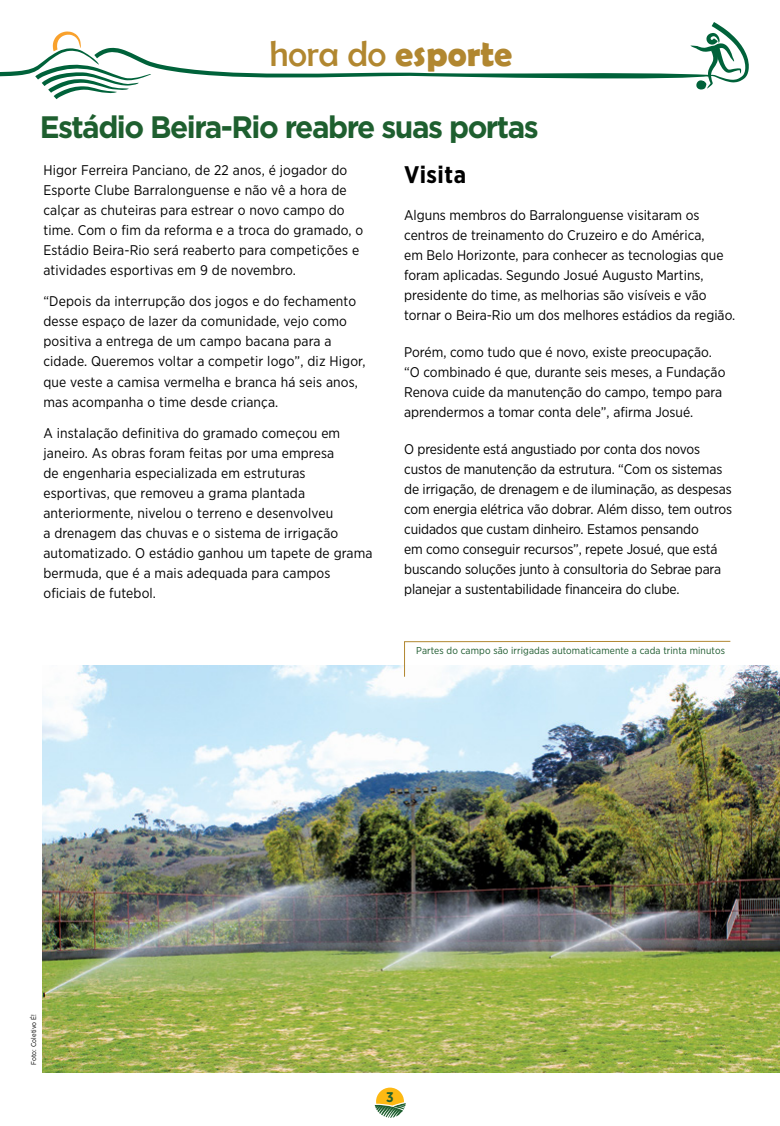
<style>
.page{position:relative;width:780px;height:1126px;background:#fff}
.page>*{position:absolute;margin:0;border:0;box-sizing:border-box;transform-origin:0 0}
.t1{font:700 36px "Berlin Sans FB Demi";color:#b18730}
.t2{font:700 31px "Gotham";letter-spacing:-.05em;color:#1e5f2f;scale:.96 1}
.t3{font:700 24px "Gotham Narrow";letter-spacing:.02em;color:#000}
.t4{font:14px/20px "Gotham Narrow";color:#000}
.t5{font:700 14px "Gotham Narrow";color:#1e5f2f}
.t6{font:10px "Gotham Narrow";letter-spacing:.01em;color:#1d5a2e}
.t7{font:7px "Gotham Narrow";letter-spacing:.01em;color:#000}
.s1{font-family:"Berlin Sans FB";font-weight:400}
</style>
<div class="page">
<svg style="left:0;top:22px;width:749px;height:77px"></svg>
<img style="left:43px;top:665px;width:737px;height:406px">
<svg style="left:404px;top:640px;width:327px;height:37px"></svg>
<svg style="left:374px;top:1087px;width:32px;height:30px"></svg>
<h1 class="t1" style="left:270px;top:33px;width:244px"><span class="s1">hora do</span> esporte</h1>
<h2 class="t2" style="left:40px;top:106px;width:521px">Estádio Beira-Rio reabre suas portas</h2>
<h3 class="t3" style="left:404px;top:159px;width:63px">Visita</h3>
<p class="t4" style="left:404px;top:205px;width:332px">Alguns membros do Barralonguense visitaram os centros de treinamento do Cruzeiro e do América,<br>em Belo Horizonte, para conhecer as tecnologias que foram aplicadas. Segundo Josué Augusto Martins, presidente do time, as melhorias são visíveis e vão tornar o Beira-Rio um dos melhores estádios da região.</p>
<p class="t4" style="left:404px;top:342px;width:323px">Porém, como tudo que é novo, existe preocupação. “O combinado é que, durante seis meses, a Fundação Renova cuide da manutenção do campo, tempo para aprendermos a tomar conta dele”, afirma Josué.</p>
<p class="t4" style="left:404px;top:439px;width:329px">O presidente está angustiado por conta dos novos custos de manutenção da estrutura. “Com os sistemas de irrigação, de drenagem e de iluminação, as despesas com energia elétrica vão dobrar. Além disso, tem outros cuidados que custam dinheiro. Estamos pensando<br>em como conseguir recursos”, repete Josué, que está buscando soluções junto à consultoria do Sebrae para planejar a sustentabilidade financeira do clube.</p>
<p class="t4" style="left:43px;top:160px;width:321px">Higor Ferreira Panciano, de 22 anos, é jogador do Esporte Clube Barralonguense e não vê a hora de calçar as chuteiras para estrear o novo campo do time. Com o fim da reforma e a troca do gramado, o Estádio Beira-Rio será reaberto para competições e atividades esportivas em 9 de novembro.</p>
<p class="t4" style="left:43px;top:291px;width:323px">“Depois da interrupção dos jogos e do fechamento desse espaço de lazer da comunidade, vejo como positiva a entrega de um campo bacana para a cidade. Queremos voltar a competir logo”, diz Higor, que veste a camisa vermelha e branca há seis anos, mas acompanha o time desde criança.</p>
<p class="t4" style="left:43px;top:422px;width:330px">A instalação definitiva do gramado começou em janeiro. As obras foram feitas por uma empresa<br>de engenharia especializada em estruturas esportivas, que removeu a grama plantada anteriormente, nivelou o terreno e desenvolveu<br>a drenagem das chuvas e o sistema de irrigação automatizado. O estádio ganhou um tapete de grama bermuda, que é a mais adequada para campos oficiais de futebol.</p>
<p class="t7" style="left:29px;top:1064px;width:52px;rotate:-90deg">Foto: Coletivo É!</p>
<p class="t6" style="left:416px;top:644px;width:310px">Partes do campo são irrigadas automaticamente a cada trinta minutos</p>
<p class="t5" style="left:386px;top:1088px;width:9px">3</p>
</div>
